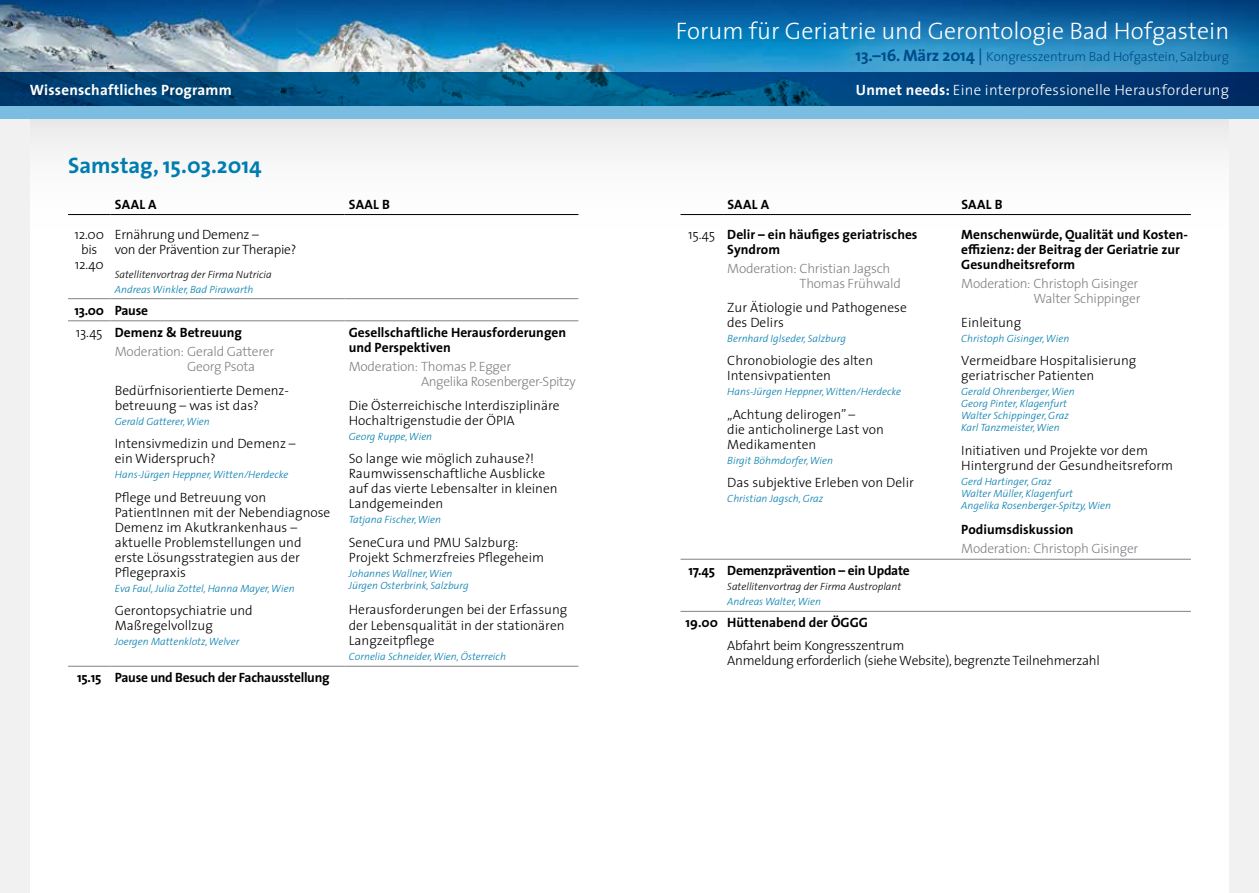
<style>
.page{position:relative;width:1259px;height:893px;background:#fff}
.page>*{position:absolute;margin:0;border:0;box-sizing:border-box;transform-origin:0 0}
.t1{font:300 24px "The Sans";color:#fff}
.t2{font:700 22.5px "The Sans";color:#007dae}
.t3{font:300 15px "The Sans";letter-spacing:.015em;color:#fff}
.t4{font:700 15px "The Sans";letter-spacing:.015em;color:#fff}
.t5{font:300 13.5px/15px "The Sans";color:#000}
.t6{font:700 13.5px/15px "The Sans";color:#000}
.t7{font:300 13.5px/15px "The Sans";letter-spacing:-.02em;color:#808285}
.t8{font:300 13.5px/15px "The Sans";letter-spacing:-.02em;color:#000}
.t9{font:700 13.5px "The Sans";letter-spacing:-.02em;color:#000}
.t10{font:300 13.2px "The Sans";letter-spacing:-.01em;color:#004b8c}
.t11{font:italic 300 10.5px/12px "The Sans";color:#007dae}
.t12{font:italic 300 10.5px "The Sans";color:#000}
.s1{font-weight:300}
.s2{font-weight:700}
.s3{font-weight:700;font-size:16.5px}
.s4{font-weight:400;font-size:16.5px}
</style>
<div class="page">
<div style="left:0;top:119px;width:1259px;height:183px;background:linear-gradient(to bottom,#f0f1f1,#fff)"></div>
<img style="left:0;top:47px;width:799px;height:25px">
<div style="left:799px;top:0;width:460px;height:123px;background:#7bbde1;opacity:.85"></div>
<svg style="left:0;top:72px;width:1259px;height:34px;background:#004a7e"></svg>
<svg style="left:0;top:0;width:1259px;height:47px;background:#1b6fa8"></svg>
<div style="left:0;top:106px;width:1259px;height:13px;background:#7bbde1"></div>
<div style="left:1229px;top:119px;width:30px;height:774px;background:#f1f1f2"></div>
<div style="left:0;top:119px;width:30px;height:774px;background:#f1f1f2"></div>
<hr style="left:68px;top:214px;width:43px;height:1px;background:#000">
<hr style="left:111px;top:214px;width:233px;height:1px;background:#000">
<hr style="left:344px;top:214px;width:234px;height:1px;background:#000">
<hr style="left:68px;top:321px;width:43px;height:1px;background:#808285">
<hr style="left:111px;top:321px;width:233px;height:1px;background:#808285">
<hr style="left:344px;top:321px;width:234px;height:1px;background:#808285">
<hr style="left:68px;top:666px;width:43px;height:1px;background:#808285">
<hr style="left:111px;top:666px;width:233px;height:1px;background:#808285">
<hr style="left:344px;top:666px;width:234px;height:1px;background:#808285">
<hr style="left:68px;top:298px;width:43px;height:1px;background:#808285">
<hr style="left:111px;top:298px;width:233px;height:1px;background:#808285">
<hr style="left:344px;top:298px;width:234px;height:1px;background:#808285">
<hr style="left:680px;top:214px;width:43px;height:1px;background:#000">
<hr style="left:723px;top:214px;width:234px;height:1px;background:#000">
<hr style="left:957px;top:214px;width:234px;height:1px;background:#000">
<hr style="left:680px;top:559px;width:43px;height:1px;background:#808285">
<hr style="left:723px;top:559px;width:234px;height:1px;background:#808285">
<hr style="left:957px;top:559px;width:234px;height:1px;background:#808285">
<hr style="left:680px;top:611px;width:43px;height:1px;background:#808285">
<hr style="left:723px;top:611px;width:234px;height:1px;background:#808285">
<hr style="left:957px;top:611px;width:234px;height:1px;background:#808285">
<p class="t4" style="left:30px;top:77px;width:203px">Wissenschaftliches Programm</p>
<h2 class="t2" style="left:68px;top:146px;width:195px">Samstag, 15.03.2014</h2>
<p class="t6" style="left:115px;top:196px;width:43px">Saal A</p>
<p class="t6" style="left:349px;top:196px;width:41px">Saal B</p>
<p class="t8" style="left:75px;top:227px;width:31px;text-align:center">12.00 bis<br>12.40</p>
<p class="t8" style="left:115px;top:227px;width:183px">Ernährung und Demenz –<br>von der Prävention zur Therapie?</p>
<p class="t12" style="left:115px;top:265px;width:158px">Satellitenvortrag der Firma Nutricia</p>
<p class="t11" style="left:115px;top:283px;width:140px">Andreas Winkler, Bad Pirawarth</p>
<p class="t6" style="left:74px;top:299px;width:169px;line-height:22.2px">13.00 Pause<br><span class="s1">13.45</span> Demenz &amp; Betreuung</p>
<p class="t7" style="left:187px;top:344px;width:89px;text-indent:-72px">Moderation: Gerald Gatterer<br>Georg Psota</p>
<p class="t5" style="left:115px;top:382px;width:175px">Bedürfnisorientierte Demenz&shy;betreuung – was ist das?</p>
<p class="t11" style="left:115px;top:415px;width:96px">Gerald Gatterer, Wien</p>
<p class="t5" style="left:115px;top:436px;width:182px">Intensivmedizin und Demenz – ein Widerspruch?</p>
<p class="t11" style="left:115px;top:468px;width:175px">Hans-Jürgen Heppner, Witten/Herdecke</p>
<p class="t5" style="left:115px;top:489px;width:217px">Pflege und Betreuung von<br>PatientInnen mit der Nebendiagnose<br>Demenz im Akutkrankenhaus – aktuelle Problemstellungen und erste Lösungsstrategien aus der<br>Pflegepraxis</p>
<p class="t11" style="left:115px;top:582px;width:181px">Eva Faul, Julia Zottel, Hanna Mayer, Wien</p>
<p class="t5" style="left:115px;top:603px;width:139px">Gerontopsychiatrie und<br>Maßregelvollzug</p>
<p class="t11" style="left:115px;top:635px;width:126px">Joergen Mattenklotz, Welver</p>
<p class="t6" style="left:349px;top:324px;width:219px">Gesellschaftliche Herausforderungen und Perspektiven</p>
<p class="t7" style="left:421px;top:359px;width:156px;text-indent:-72px">Moderation: Thomas P. Egger<br>Angelika Rosenberger-Spitzy</p>
<p class="t5" style="left:349px;top:397px;width:212px">Die Österreichische Interdisziplinäre<br>Hochaltrigenstudie der ÖPIA</p>
<p class="t11" style="left:349px;top:430px;width:85px">Georg Ruppe, Wien</p>
<p class="t5" style="left:349px;top:451px;width:210px">So lange wie möglich zuhause?!<br>Raumwissenschaftliche Ausblicke auf das vierte Lebensalter in kleinen<br>Landgemeinden</p>
<p class="t11" style="left:349px;top:513px;width:94px">Tatjana Fischer, Wien</p>
<p class="t5" style="left:349px;top:534px;width:197px">SeneCura und PMU Salzburg:<br>Projekt Schmerzfreies Pflegeheim</p>
<p class="t11" style="left:349px;top:567px;width:121px">Johannes Wallner, Wien<br>Jürgen Osterbrink, Salzburg</p>
<p class="t5" style="left:349px;top:600px;width:220px;line-height:16.5px">Herausforderungen bei der Erfassung der Lebensqualität in der stationären</p>
<p class="t5" style="left:349px;top:633px;width:87px">Langzeitpflege</p>
<p class="t11" style="left:349px;top:650px;width:159px">Cornelia Schneider, Wien, Österreich</p>
<p class="t9" style="left:77px;top:666px;width:254px">15.15 Pause und Besuch der Fachausstellung</p>
<h1 class="t1" style="left:676px;top:11px;width:555px">Forum für Geriatrie und Gerontologie Bad Hofgastein</h1>
<p class="t3" style="left:856px;top:77px;width:375px"><span class="s2">Unmet needs:</span> Eine interprofessionelle Herausforderung</p>
<p class="t10" style="left:855px;top:46px;width:375px"><span class="s3">13.–16. März 2014</span> <span class="s4">|</span> Kongresszentrum Bad Hofgastein, Salzburg</p>
<p class="t6" style="left:727px;top:196px;width:43px">Saal A</p>
<p class="t6" style="left:961px;top:196px;width:41px">Saal B</p>
<p class="t6" style="left:727px;top:227px;width:192px;text-indent:-39px"><span class="s1">15.45</span> Delir – ein häufiges geriatrisches<br>Syndrom</p>
<p class="t7" style="left:799px;top:261px;width:103px;text-indent:-72px">Moderation: Christian Jagsch<br>Thomas Frühwald</p>
<p class="t5" style="left:727px;top:299px;width:181px">Zur Ätiologie und Pathogenese des Delirs</p>
<p class="t11" style="left:727px;top:332px;width:120px">Bernhard Iglseder, Salzburg</p>
<p class="t5" style="left:727px;top:353px;width:147px">Chronobiologie des alten<br>Intensivpatienten</p>
<p class="t11" style="left:727px;top:386px;width:175px">Hans-Jürgen Heppner, Witten/Herdecke</p>
<p class="t5" style="left:727px;top:406px;width:158px">„Achtung delirogen” –<br>die anticholinerge Last von<br>Medikamenten</p>
<p class="t11" style="left:727px;top:454px;width:107px">Birgit Böhmdorfer, Wien</p>
<p class="t5" style="left:727px;top:475px;width:188px">Das subjektive Erleben von Delir</p>
<p class="t11" style="left:727px;top:493px;width:97px">Christian Jagsch, Graz</p>
<p class="t6" style="left:961px;top:227px;width:228px">Menschenwürde, Qualität und Kosten&shy;effizienz: der Beitrag der Geriatrie zur<br>Gesundheitsreform</p>
<p class="t7" style="left:961px;top:276px;width:181px;text-align:right">Moderation: Christoph Gisinger<br>Walter Schippinger</p>
<p class="t5" style="left:961px;top:314px;width:61px">Einleitung</p>
<p class="t11" style="left:961px;top:332px;width:109px">Christoph Gisinger, Wien</p>
<p class="t5" style="left:961px;top:353px;width:177px">Vermeidbare Hospitalisierung geriatrischer Patienten</p>
<p class="t11" style="left:961px;top:386px;width:115px">Gerald Ohrenberger, Wien<br>Georg Pinter, Klagenfurt<br>Walter Schippinger, Graz<br>Karl Tanzmeister, Wien</p>
<p class="t5" style="left:961px;top:442px;width:213px">Initiativen und Projekte vor dem<br>Hintergrund der Gesundheitsreform</p>
<p class="t11" style="left:961px;top:475px;width:151px">Gerd Hartinger, Graz<br>Walter Müller, Klagenfurt<br>Angelika Rosenberger-Spitzy, Wien</p>
<p class="t6" style="left:961px;top:522px;width:114px">Podiumsdiskussion</p>
<p class="t7" style="left:961px;top:541px;width:179px">Moderation: Christoph Gisinger</p>
<p class="t9" style="left:688px;top:559px;width:223px">17.45 Demenzprävention – ein Update</p>
<p class="t12" style="left:727px;top:578px;width:175px">Satellitenvortrag der Firma Austroplant</p>
<p class="t11" style="left:727px;top:595px;width:95px">Andreas Walter, Wien</p>
<p class="t6" style="left:685px;top:615px;width:156px">19.00 Hüttenabend der ÖGGG</p>
<p class="t8" style="left:727px;top:637px;width:374px">Abfahrt beim Kongresszentrum<br>Anmeldung erforderlich (siehe Website), begrenzte Teilnehmerzahl</p>
</div>
